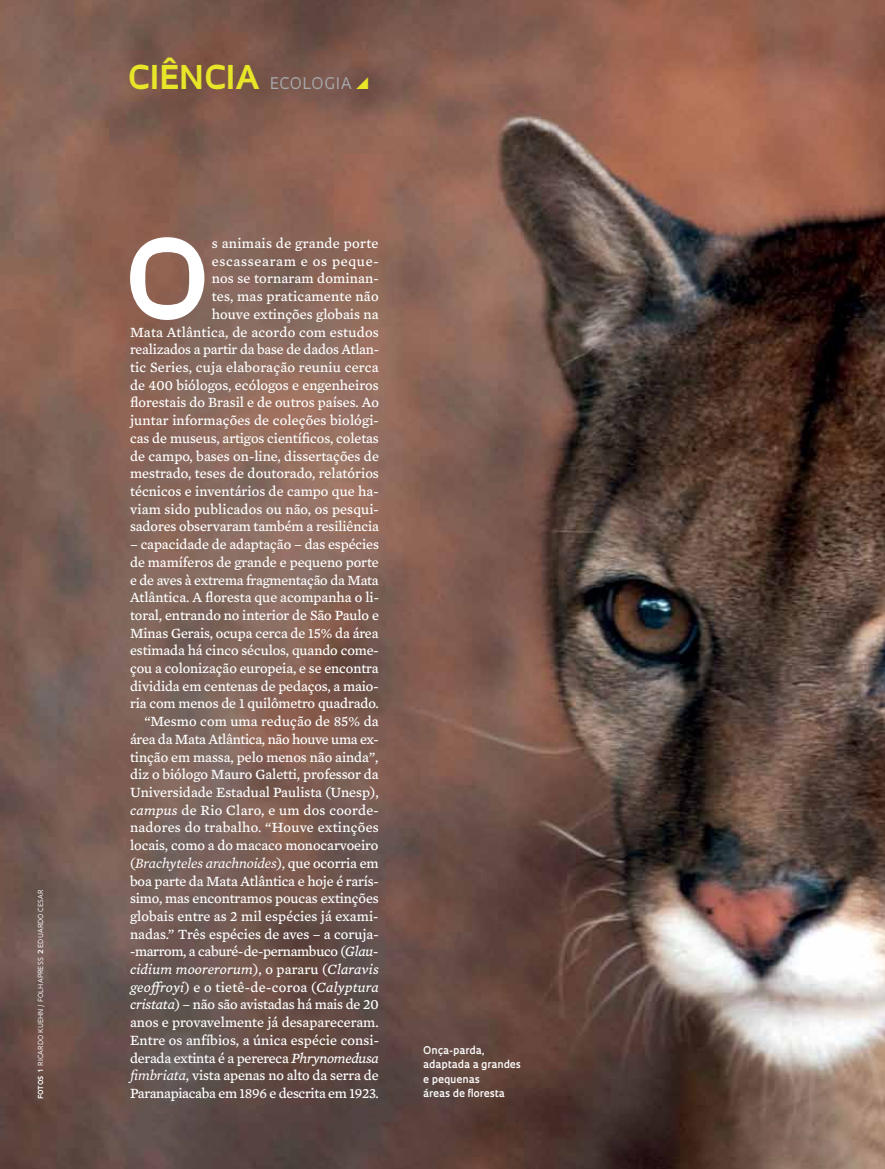
<style>
.page{position:relative;width:885px;height:1169px;background:#fff}
.page>*{position:absolute;margin:0;border:0;box-sizing:border-box;transform-origin:0 0}
.t1{font:700 106.65px "Oculum";color:#fff}
.t2{font:700 31.95px "Oculum";color:#e7e629}
.t3{font:15.6px "Oculum";color:#a7a9ac}
.t4{font:14.4px/17.7px "Mercury Text G4";letter-spacing:-.005em;color:#fff;text-align:right}
.t5{font:italic 14.4px "Mercury Text G2";letter-spacing:-.01em;color:#fff}
.t6{font:600 10.35px/14.1px "Oculum";color:#fff}
.t7{font:6.75px "Oculum";letter-spacing:.02em;color:#fff}
.s1{font-weight:700}
.s2{font-style:italic}
.s3{font-family:"Mercury Text G4";font-style:normal}
.s4{font-family:"Mercury Text G2";font-style:italic}
</style>
<div class="page">
<img style="left:0;top:0;width:885px;height:1168px">
<svg style="left:801px;top:1126px;width:7px;height:7px"></svg>
<svg style="left:356px;top:77px;width:12px;height:12px"></svg>
<p class="t7" style="left:36px;top:1098px;width:209px;rotate:-90deg"><span class="s1">FOTOS 1</span> Ricardo Kuehn / Folhapress <span class="s1">2</span> eduardo cesar</p>
<h2 class="t2" style="left:128px;top:55px;width:95px">CIÊNCIA</h2>
<p class="t3" style="left:270px;top:73px;width:11px">ECO</p>
<p class="t3" style="left:302px;top:73px;width:42px">LOGIA</p>
<h1 class="t1" style="left:124px;top:206px;width:85px">O</h1>
<p class="t4" style="left:130px;top:233px;width:250px">s animais de grande porte escassearam e os peque-<br>nos se tornaram dominan-<br>tes, mas praticamente não<br>houve extinções globais na<br>Mata Atlântica, de acordo com estudos realizados a partir da base de dados Atlan&shy;tic Series, cuja elaboração reuniu cerca de 400 biólogos, ecólogos e engenheiros florestais do Brasil e de outros países. Ao juntar informações de coleções biológi&shy;cas de museus, artigos científicos, coletas de campo, bases on-line, dissertações de mestrado, teses de doutorado, relatórios técnicos e inventários de campo que ha&shy;viam sido publicados ou não, os pesqui&shy;sadores observaram também a resiliência</p>
<p class="t4" style="left:130px;top:534px;width:250px">– capacidade de adaptação – das espécies de mamíferos de grande e pequeno porte e de aves à extrema fragmentação da Mata Atlântica. A floresta que acompanha o li&shy;toral, entrando no interior de São Paulo e Minas Gerais, ocupa cerca de 15% da área estimada há cinco séculos, quando come&shy;çou a colonização europeia, e se encontra dividida em centenas de pedaços, a maio&shy;ria com menos de 1 quilômetro quadrado. “Mesmo com uma redução de 85% da área da Mata Atlântica, não houve uma ex&shy;tinção em massa, pelo menos não ainda”, diz o biólogo Mauro Galetti, professor da Universidade Estadual Paulista (Unesp), <span class="s2">campus</span> de Rio Claro, e um dos coorde&shy;nadores do trabalho. “Houve extinções locais, como a do macaco monocarvoeiro</p>
<p class="t5" style="left:130px;top:852px;width:250px"><span class="s3">(</span>Brachyteles arachnoides<span class="s3">), que ocorria em</span></p>
<p class="t4" style="left:130px;top:871px;width:250px;text-align:justify">boa parte da Mata Atlântica e hoje é rarís&shy;simo, mas encontramos poucas extinções globais entre as 2 mil espécies já exami&shy;nadas.” Três espécies de aves – a coruja--marrom, a caburé-de-pernambuco (<span class="s2">Glau&shy;cidium moorerorum</span>), o pararu (<span class="s2">Claravis geoffroyi</span>) e o tietê-de-coroa (<span class="s2">Calyptura cristata</span>) – não são avistadas há mais de 20 anos e provavelmente já desapareceram.<br>Entre os anfíbios, a única espécie consi&shy;derada extinta é a perereca <span class="s2">Phrynomedusa </span><span class="s4">fimbriata</span>, vista apenas no alto da serra de</p>
<p class="t4" style="left:130px;top:1083px;width:250px">Paranapiacaba em 1896 e descrita em 1923.</p>
<p class="t6" style="left:423px;top:1042px;width:99px">Onça-parda, adaptada a grandes e pequenas<br>áreas de floresta</p>
</div>
